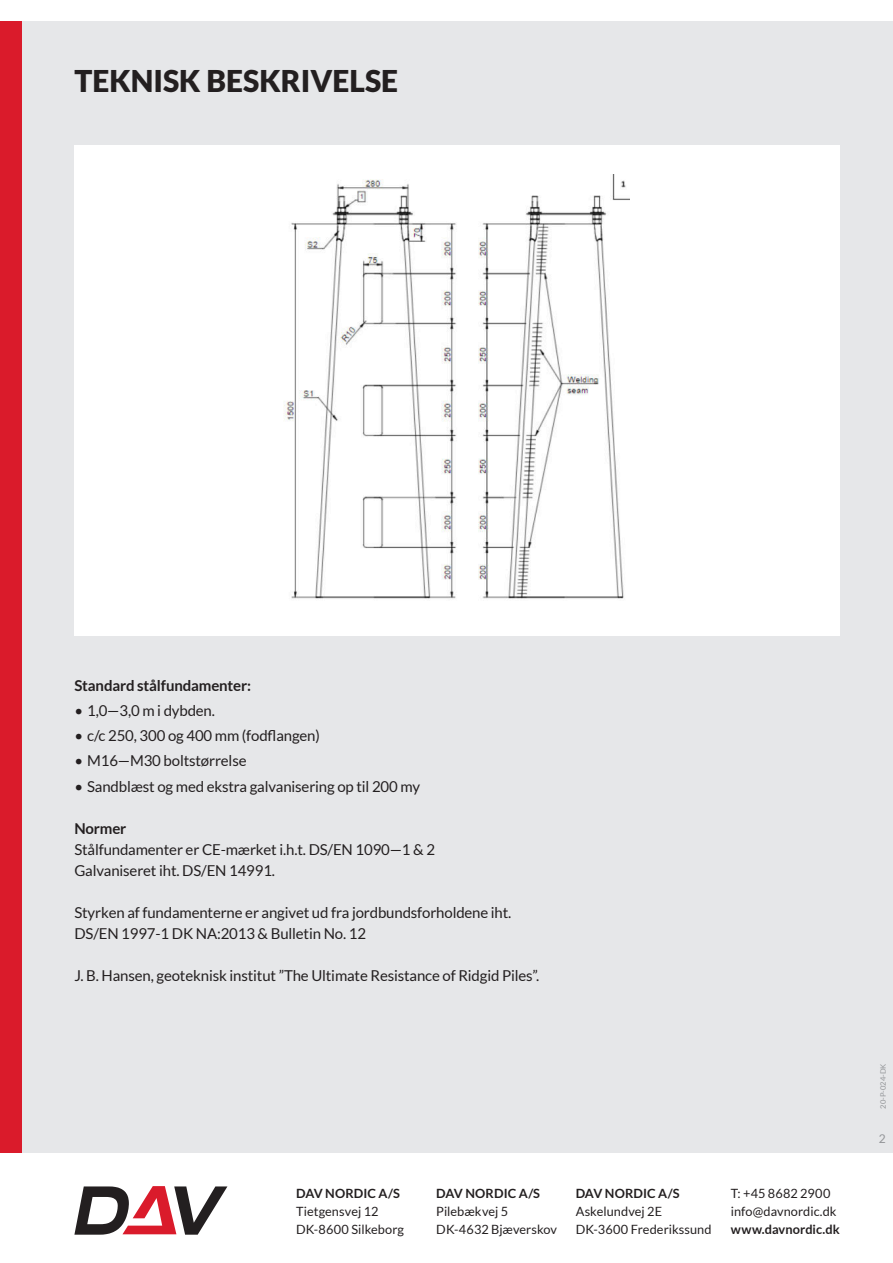
<style>
.page{position:relative;width:893px;height:1263px;background:#fff}
.page>*{position:absolute;margin:0;border:0;box-sizing:border-box;transform-origin:0 0}
.t1{font:900 30px "Lato";color:#231f20}
.t2{font:15px/21px "Lato";letter-spacing:-.01em;color:#231f20}
.t3{font:700 15px "Lato";letter-spacing:-.01em;color:#231f20}
.t4{font:12.75px/18px "Lato";letter-spacing:.005em;color:#231f20}
.t5{font:700 12.75px "Lato";letter-spacing:.005em;color:#231f20}
.t6{font:12px "Lato";color:#939598}
.t7{font:7.5px "Lato";color:#939598}
</style>
<div class="page">
<div style="left:0;top:21px;width:893px;height:1131px;background:#e6e7e9"></div>
<div style="left:0;top:21px;width:21px;height:1131px;background:#da1b2b"></div>
<svg style="left:74px;top:1186px;width:153px;height:49px"></svg>
<div style="left:74px;top:146px;width:766px;height:490px;background:#fff"></div>
<img style="left:283px;top:174px;width:347px;height:425px">
<h1 class="t1" style="left:74px;top:64px;width:325px">TEKNISK BESKRIVELSE</h1>
<p class="t3" style="left:74px;top:679px;width:178px">Standard stålfundamenter:</p>
<p class="t2" style="left:74px;top:701px;width:142px">• 1,0—3,0 m i dybden.</p>
<p class="t2" style="left:74px;top:726px;width:247px">• c/c 250, 300 og 400 mm (fodflangen)</p>
<p class="t2" style="left:74px;top:752px;width:174px">• M16—M30 boltstørrelse</p>
<p class="t2" style="left:74px;top:777px;width:347px">• Sandblæst og med ekstra galvanisering op til 200 my</p>
<p class="t3" style="left:74px;top:822px;width:53px">Normer</p>
<p class="t2" style="left:74px;top:839px;width:362px">Stålfundamenter er CE-mærket i.h.t. DS/EN 1090—1 &amp; 2<br>Galvaniseret iht. DS/EN 14991.</p>
<p class="t2" style="left:74px;top:902px;width:439px">Styrken af fundamenterne er angivet ud fra jordbundsforholdene iht.<br>DS/EN 1997-1 DK NA:2013 &amp; Bulletin No. 12</p>
<p class="t2" style="left:74px;top:965px;width:466px">J. B. Hansen, geoteknisk institut ”The Ultimate Resistance of Ridgid Piles”.</p>
<p class="t5" style="left:296px;top:1186px;width:105px">DAV NORDIC A/S</p>
<p class="t4" style="left:296px;top:1203px;width:110px">Tietgensvej 12<br>DK-8600 Silkeborg</p>
<p class="t5" style="left:436px;top:1186px;width:105px">DAV NORDIC A/S</p>
<p class="t4" style="left:436px;top:1203px;width:122px">Pilebækvej 5<br>DK-4632 Bjæverskov</p>
<p class="t5" style="left:576px;top:1186px;width:105px">DAV NORDIC A/S</p>
<p class="t4" style="left:576px;top:1203px;width:137px">Askelundvej 2E<br>DK-3600 Frederikssund</p>
<p class="t4" style="left:731px;top:1185px;width:107px">T: +45 8682 2900 info@davnordic.dk</p>
<p class="t5" style="left:731px;top:1222px;width:110px">www.davnordic.dk</p>
<p class="t7" style="left:880px;top:1108px;width:46px;rotate:-90deg">20-P-024-DK</p>
<p class="t6" style="left:879px;top:1134px;width:8px">2</p>
</div>
